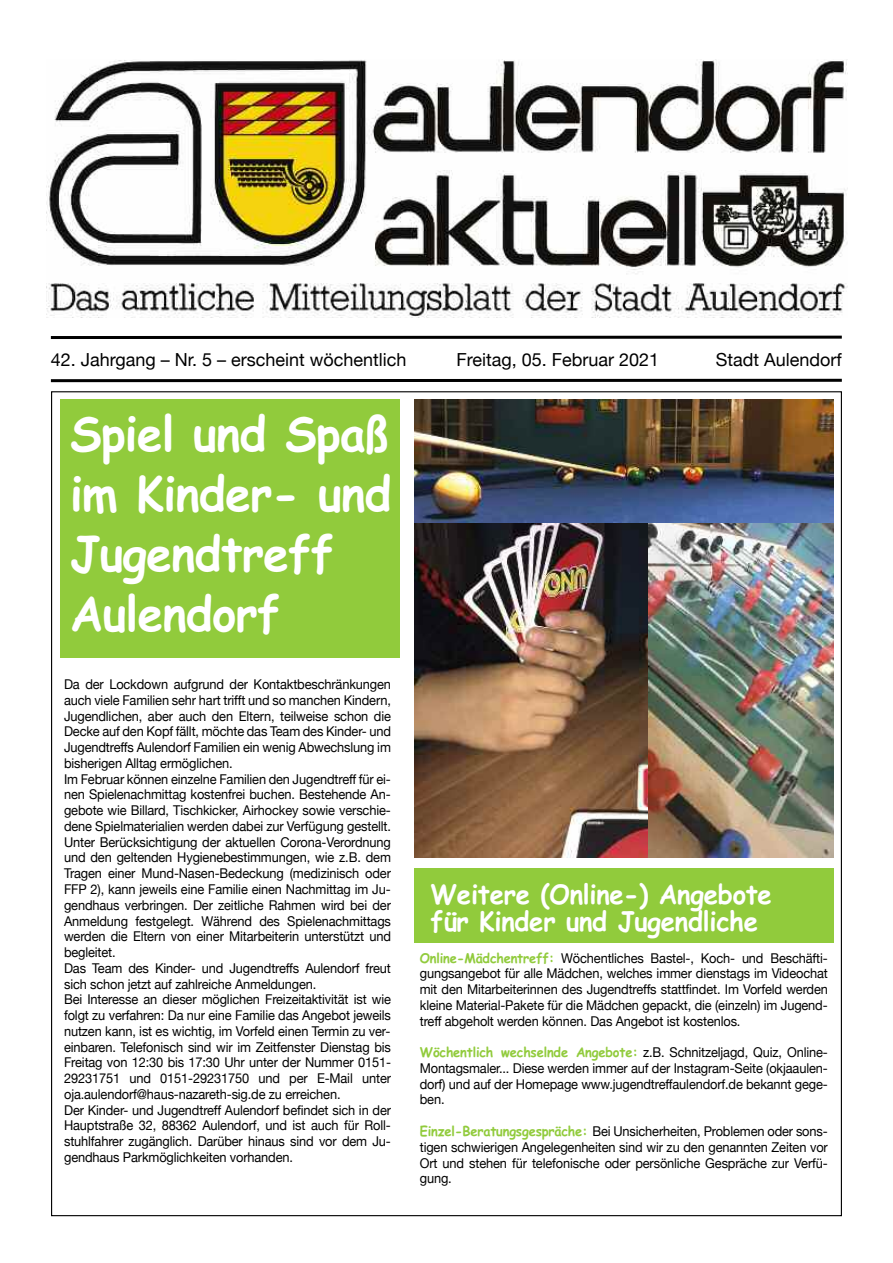
<style>
.page{position:relative;width:893px;height:1263px;background:#fff}
.page>*{position:absolute;margin:0;border:0;box-sizing:border-box;transform-origin:0 0}
.t1{font:700 48px/60px "Comic Sans MS";letter-spacing:-.01em;color:#fff;scale:.95 1}
.t2{font:700 27px/27px "Comic Sans MS";letter-spacing:-.01em;color:#fff;scale:.95 1}
.t3{font:18px "Helvetica Neue";color:#000}
.t4{font:13.5px/15.8px "Helvetica Neue";letter-spacing:-.01em;color:#000;text-align:justify;scale:.95 1}
.t5{font:700 13.5px "Comic Sans MS";letter-spacing:-.01em;color:#91cb3c;scale:.95 1}
.s1{font-family:"Comic Sans MS";font-weight:700;color:#91cb3c}
.s2{font-family:"Helvetica Neue";font-weight:400;color:#000}
</style>
<div class="page">
<hr style="left:51px;top:379px;width:791px;height:3px;background:#000">
<hr style="left:51px;top:336px;width:791px;height:3px;background:#000">
<img style="left:47px;top:59px;width:800px;height:259px">
<img style="left:414px;top:400px;width:419px;height:124px">
<img style="left:414px;top:524px;width:235px;height:334px">
<img style="left:649px;top:524px;width:184px;height:334px">
<div style="left:414px;top:868px;width:419px;height:75px;background:#91cb3c"></div>
<div style="left:60px;top:400px;width:339px;height:258px;background:#91cb3c"></div>
<h3 class="t3" style="left:51px;top:349px;width:357px">42. Jahrgang – Nr. 5 – erscheint wöchentlich</h3>
<h3 class="t3" style="left:456px;top:349px;width:204px">Freitag, 05. Februar 2021</h3>
<h3 class="t3" style="left:716px;top:349px;width:128px">Stadt Aulendorf</h3>
<h1 class="t1" style="left:70px;top:404px;width:340px">Spiel und Spaß im Kinder- und<br>Jugendtreff<br>Aulendorf</h1>
<p class="t4" style="left:64px;top:676px;width:346px;text-align:left">Da der Lockdown aufgrund der Kontaktbeschränkungen auch viele Familien sehr hart trifft und so manchen Kindern, Jugendlichen, aber auch den Eltern, teilweise schon die Decke auf den Kopf fällt, möchte das Team des Kinder- und Jugendtreffs Aulendorf Familien ein wenig Abwechslung im bisherigen Alltag ermöglichen.<br>Im Februar können einzelne Familien den Jugendtreff für ei&shy;nen Spielenachmittag kostenfrei buchen. Bestehende An&shy;gebote wie Billard, Tischkicker, Airhockey sowie verschie&shy;dene Spielmaterialien werden dabei zur Verfügung gestellt.<br>Unter Berücksichtigung der aktuellen Corona-Verordnung und den geltenden Hygienebestimmungen, wie z.B. dem Tragen einer Mund-Nasen-Bedeckung (medizinisch oder FFP 2), kann jeweils eine Familie einen Nachmittag im Ju&shy;gendhaus verbringen. Der zeitliche Rahmen wird bei der Anmeldung festgelegt. Während des Spielenachmittags werden die Eltern von einer Mitarbeiterin unterstützt und begleitet.<br>Das Team des Kinder- und Jugendtreffs Aulendorf freut sich schon jetzt auf zahlreiche Anmeldungen.<br>Bei Interesse an dieser möglichen Freizeitaktivität ist wie folgt zu verfahren: Da nur eine Familie das Angebot jeweils nutzen kann, ist es wichtig, im Vorfeld einen Termin zu ver&shy;einbaren. Telefonisch sind wir im Zeitfenster Dienstag bis Freitag von 12:30 bis 17:30 Uhr unter der Nummer 0151- 29231751 und 0151-29231750 und per E-Mail unter oja.aulendorf@haus-nazareth-sig.de zu erreichen.<br>Der Kinder- und Jugendtreff Aulendorf befindet sich in der Hauptstraße 32, 88362 Aulendorf, und ist auch für Roll&shy;stuhlfahrer zugänglich. Darüber hinaus sind vor dem Ju&shy;gendhaus Parkmöglichkeiten vorhanden.</p>
<h2 class="t2" style="left:431px;top:881px;width:361px">Weitere (Online-) Angebote für Kinder und Jugendliche</h2>
<p class="t4" style="left:420px;top:950px;width:431px"><span class="s1">Online-Mädchentreff:</span> Wöchentliches Bastel-, Koch- und Beschäfti&shy;gungsangebot für alle Mädchen, welches immer dienstags im Videochat mit den Mitarbeiterinnen des Jugendtreffs stattfindet. Im Vorfeld werden kleine Material-Pakete für die Mädchen gepackt, die (einzeln) im Jugend&shy;treff abgeholt werden können. Das Angebot ist kostenlos.</p>
<p class="t5" style="left:420px;top:1045px;width:431px">Wöchentlich wechselnde Angebote: <span class="s2">z.B. Schnitzeljagd, Quiz, Online-</span></p>
<p class="t4" style="left:420px;top:1060px;width:431px">Montagsmaler... Diese werden immer auf der Instagram-Seite (okjaaulen&shy;dorf) und auf der Homepage www.jugendtreffaulendorf.de bekannt gege&shy;ben.</p>
<p class="t4" style="left:420px;top:1123px;width:431px"><span class="s1">Einzel-Beratungsgespräche:</span> Bei Unsicherheiten, Problemen oder sons&shy;tigen schwierigen Angelegenheiten sind wir zu den genannten Zeiten vor Ort und stehen für telefonische oder persönliche Gespräche zur Verfü&shy;gung.</p>
</div>
